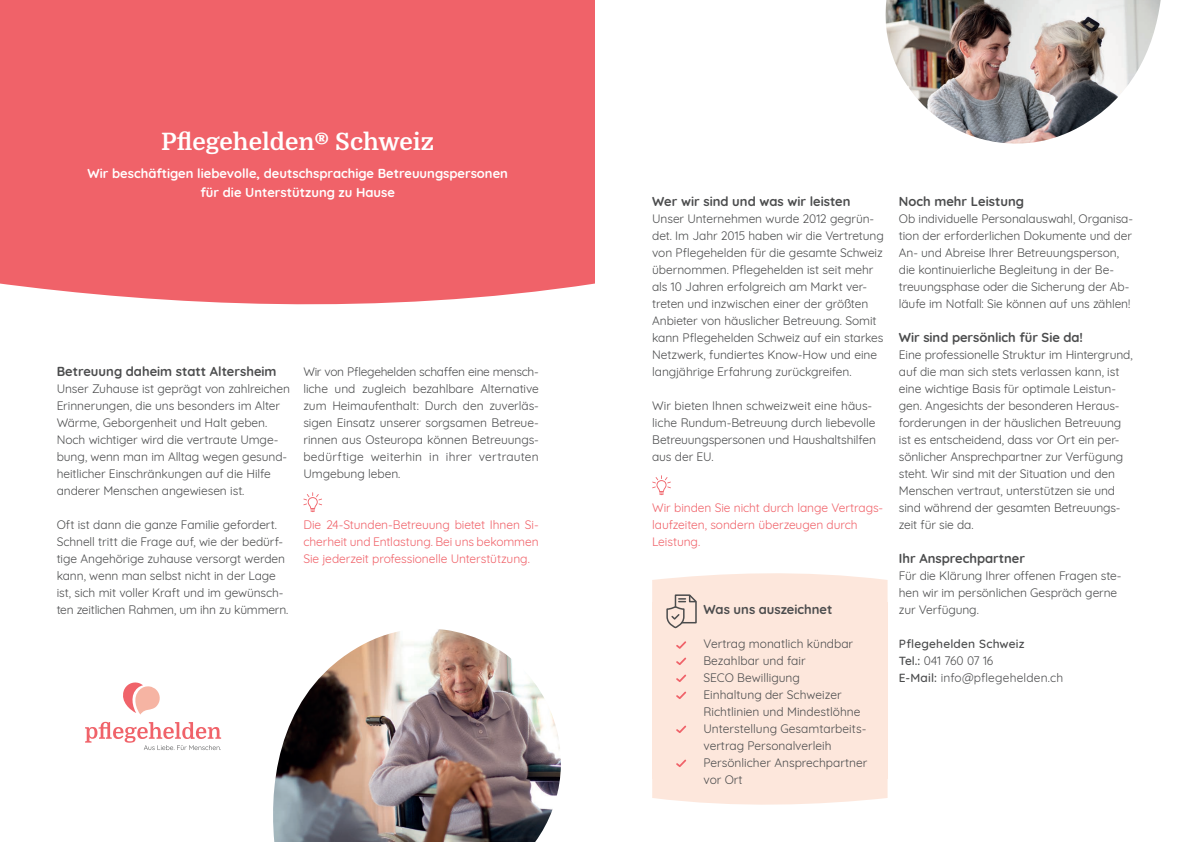
<style>
.page{position:relative;width:1191px;height:842px;background:#fff}
.page>*{position:absolute;margin:0;border:0;box-sizing:border-box;transform-origin:0 0}
.t1{font:700 24px "Domine";color:#fff}
.t2{font:700 13px "Quicksand";color:#4b4c4d}
.t3{font:700 13px/19px "Quicksand";color:#fff;text-align:center}
.t4{font:12px/17px "Quicksand";letter-spacing:-.01em;color:#4b4c4d}
.t5{font:12px/17px "Quicksand";letter-spacing:-.005em;color:#f06269;text-align:justify}
.t6{font:500 12px/17px "Quicksand";letter-spacing:.015em;color:#4b4c4d}
.s1{font-weight:400}
</style>
<div class="page">
<div style="left:0;top:0;width:595px;height:305px;background:#f06269"></div>
<img style="left:273px;top:629px;width:288px;height:213px">
<img style="left:885px;top:0;width:275px;height:144px">
<svg style="left:303px;top:492px;width:19px;height:20px"></svg>
<svg style="left:652px;top:475px;width:19px;height:20px"></svg>
<div style="left:652px;top:603px;width:235px;height:176px;background:#fde7dc"></div>
<svg style="left:652px;top:779px;width:235px;height:26px"></svg>
<svg style="left:652px;top:573px;width:235px;height:56px"></svg>
<svg style="left:676px;top:641px;width:10px;height:8px"></svg>
<svg style="left:676px;top:658px;width:10px;height:7px"></svg>
<svg style="left:676px;top:675px;width:10px;height:7px"></svg>
<svg style="left:676px;top:692px;width:10px;height:7px"></svg>
<svg style="left:676px;top:726px;width:10px;height:7px"></svg>
<svg style="left:676px;top:760px;width:10px;height:7px"></svg>
<svg style="left:123px;top:682px;width:37px;height:33px"></svg>
<svg style="left:85px;top:722px;width:136px;height:28px"></svg>
<h1 class="t1" style="left:161px;top:128px;width:274px">Pflegehelden® Schweiz</h1>
<p class="t3" style="left:87px;top:163px;width:422px">Wir beschäftigen liebevolle, deutschsprachige Betreuungspersonen für die Unterstützung zu Hause</p>
<p class="t2" style="left:57px;top:361px;width:221px">Betreuung daheim statt Altersheim</p>
<p class="t4" style="left:57px;top:379px;width:235px">Unser Zuhause ist geprägt von zahlreichen Erinnerungen, die uns besonders im Alter Wärme, Geborgenheit und Halt geben.<br>Noch wichtiger wird die vertraute Umge&shy;bung, wenn man im Alltag wegen gesund&shy;heitlicher Einschränkungen auf die Hilfe anderer Menschen angewiesen ist.</p>
<p class="t4" style="left:57px;top:515px;width:233px">Oft ist dann die ganze Familie gefordert.<br>Schnell tritt die Frage auf, wie der bedürf&shy;tige Angehörige zuhause versorgt werden kann, wenn man selbst nicht in der Lage ist, sich mit voller Kraft und im gewünsch&shy;ten zeitlichen Rahmen, um ihn zu kümmern.</p>
<p class="t4" style="left:303px;top:362px;width:237px;text-align:justify">Wir von Pflegehelden schaffen eine mensch&shy;liche und zugleich bezahlbare Alternative zum Heimaufenthalt: Durch den zuverläs&shy;sigen Einsatz unserer sorgsamen Betreue&shy;rinnen aus Osteuropa können Betreuungs&shy;bedürftige weiterhin in ihrer vertrauten Umgebung leben.</p>
<p class="t5" style="left:303px;top:515px;width:237px">Die 24-Stunden-Betreuung bietet Ihnen Si&shy;cherheit und Entlastung. Bei uns bekommen Sie jederzeit professionelle Unterstützung.</p>
<p class="t2" style="left:652px;top:191px;width:200px">Wer wir sind und was wir leisten</p>
<p class="t4" style="left:652px;top:209px;width:233px">Unser Unternehmen wurde 2012 gegrün&shy;det. Im Jahr 2015 haben wir die Vertretung von Pflegehelden für die gesamte Schweiz übernommen. Pflegehelden ist seit mehr als 10 Jahren erfolgreich am Markt ver&shy;treten und inzwischen einer der größten Anbieter von häuslicher Betreuung. Somit kann Pflegehelden Schweiz auf ein starkes Netzwerk, fundiertes Know-How und eine langjährige Erfahrung zurückgreifen.</p>
<p class="t4" style="left:652px;top:396px;width:225px">Wir bieten Ihnen schweizweit eine häus&shy;liche Rundum-Betreuung durch liebevolle Betreuungspersonen und Haushaltshilfen aus der EU.</p>
<p class="t5" style="left:652px;top:498px;width:232px;text-align:left">Wir binden Sie nicht durch lange Vertrags&shy;laufzeiten, sondern überzeugen durch<br>Leistung.</p>
<p class="t2" style="left:703px;top:599px;width:130px">Was uns auszeichnet</p>
<p class="t4" style="left:703px;top:634px;width:165px">Vertrag monatlich kündbar<br>Bezahlbar und fair<br>SECO Bewilligung<br>Einhaltung der Schweizer<br>Richtlinien und Mindestlöhne<br>Unterstellung Gesamtarbeits&shy;vertrag Personalverleih<br>Persönlicher Ansprechpartner vor Ort</p>
<p class="t2" style="left:899px;top:191px;width:127px">Noch mehr Leistung</p>
<p class="t4" style="left:899px;top:209px;width:236px">Ob individuelle Personalauswahl, Organisa&shy;tion der erforderlichen Dokumente und der An- und Abreise Ihrer Betreuungsperson, die kontinuierliche Begleitung in der Be&shy;treuungsphase oder die Sicherung der Ab&shy;läufe im Notfall: Sie können auf uns zählen!</p>
<p class="t2" style="left:899px;top:327px;width:186px">Wir sind persönlich für Sie da!</p>
<p class="t4" style="left:899px;top:345px;width:235px">Eine professionelle Struktur im Hintergrund, auf die man sich stets verlassen kann, ist eine wichtige Basis für optimale Leistun&shy;gen. Angesichts der besonderen Heraus&shy;forderungen in der häuslichen Betreuung ist es entscheidend, dass vor Ort ein per&shy;sönlicher Ansprechpartner zur Verfügung steht. Wir sind mit der Situation und den Menschen vertraut, unterstützen sie und sind während der gesamten Betreuungs&shy;zeit für sie da.</p>
<p class="t2" style="left:899px;top:548px;width:128px">Ihr Ansprechpartner</p>
<p class="t4" style="left:899px;top:566px;width:224px">Für die Klärung Ihrer offenen Fragen ste&shy;hen wir im persönlichen Gespräch gerne zur Verfügung.</p>
<p class="t6" style="left:899px;top:634px;width:166px">Pflegehelden Schweiz<br>Tel.: <span class="s1">041 760 07 16<br></span>E-Mail: <span class="s1">info@pflegehelden.ch</span></p>
</div>
